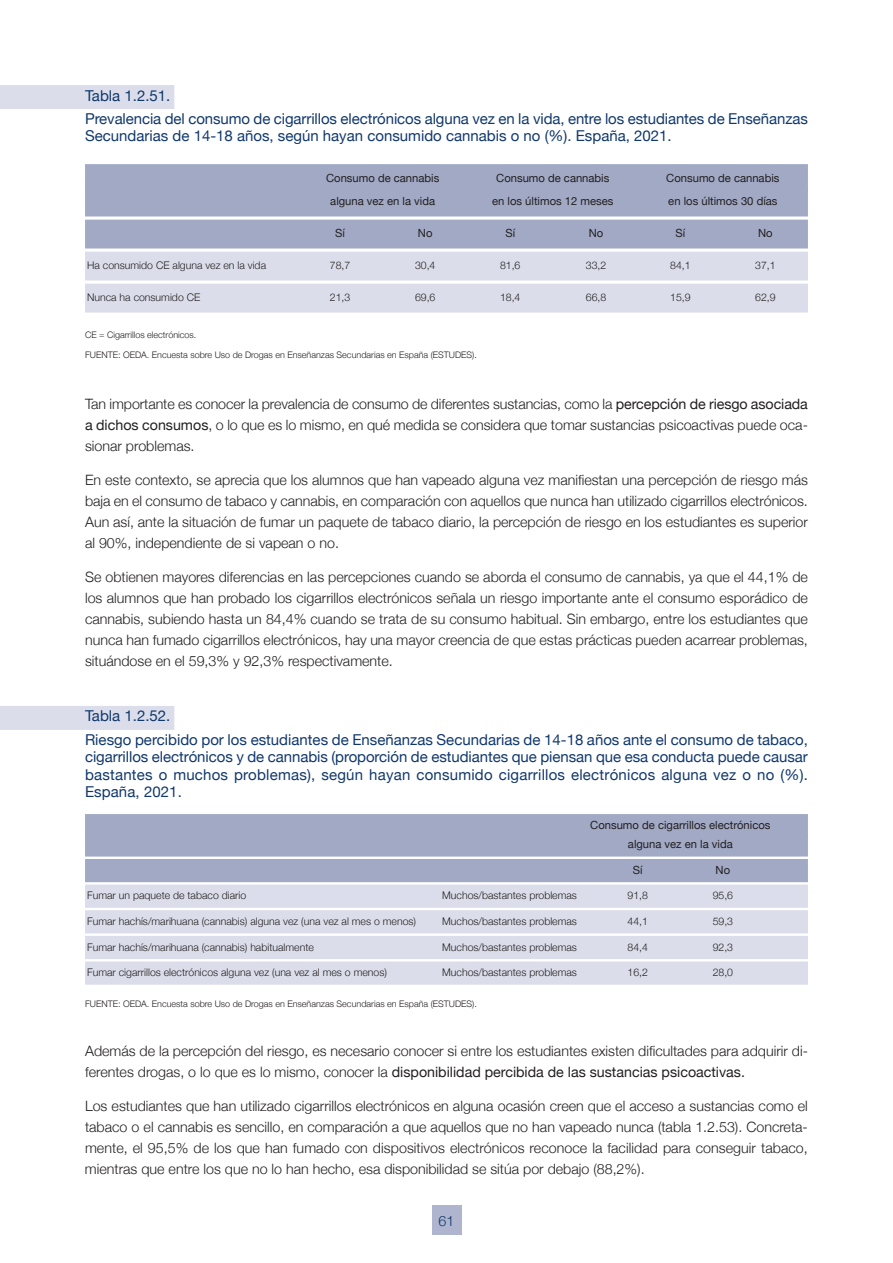
<style>
.page{position:relative;width:893px;height:1263px;background:#fff}
.page>*{position:absolute;margin:0;border:0;box-sizing:border-box;transform-origin:0 0}
.t1{font:15px/23.7px "Helvetica Neue";color:#11386d}
.t2{font:300 14.25px/21px "Helvetica Neue";color:#231f20;text-align:justify}
.t3{font:300 14.25px "Helvetica Neue";color:#11386d}
.t4{font:11.25px/19.2px "Helvetica Neue";color:#231f20;text-align:center}
.t5{font:300 10.5px "Helvetica Neue";color:#231f20}
.t6{font:300 9px/19.8px "Helvetica Neue";color:#231f20}
.s1{font-weight:400}
</style>
<div class="page">
<div style="left:432px;top:1205px;width:29px;height:30px;background:#afb5ce"></div>
<div style="left:0;top:706px;width:174px;height:24px;background:#dbdeea"></div>
<div style="left:85px;top:814px;width:723px;height:23px;background:#a1a9c5"></div>
<div style="left:85px;top:833px;width:723px;height:23px;background:#a1a9c5"></div>
<div style="left:85px;top:859px;width:723px;height:23px;background:#a1a9c5"></div>
<div style="left:85px;top:884px;width:723px;height:24px;background:#dbdeea"></div>
<div style="left:85px;top:910px;width:723px;height:23px;background:#dbdeea"></div>
<div style="left:85px;top:936px;width:723px;height:23px;background:#dbdeea"></div>
<div style="left:85px;top:961px;width:723px;height:24px;background:#dbdeea"></div>
<div style="left:0;top:85px;width:174px;height:24px;background:#dbdeea"></div>
<div style="left:85px;top:164px;width:723px;height:29px;background:#a1a9c5"></div>
<div style="left:85px;top:188px;width:723px;height:28px;background:#a1a9c5"></div>
<div style="left:85px;top:220px;width:723px;height:28px;background:#a1a9c5"></div>
<div style="left:85px;top:252px;width:723px;height:29px;background:#dbdeea"></div>
<div style="left:85px;top:284px;width:723px;height:29px;background:#dbdeea"></div>
<p class="t1" style="left:85px;top:83px;width:724px">Tabla 1.2.51.<br>Prevalencia del consumo de cigarrillos electrónicos alguna vez en la vida, entre los estudiantes de Enseñanzas</p>
<p class="t1" style="left:85px;top:124px;width:588px">Secundarias de 14-18 años, según hayan consumido cannabis o no (%). España, 2021.</p>
<p class="t4" style="left:326px;top:168px;width:115px">Consumo de cannabis</p>
<p class="t4" style="left:496px;top:168px;width:115px">Consumo de cannabis</p>
<p class="t4" style="left:666px;top:168px;width:115px">Consumo de cannabis</p>
<p class="t4" style="left:330px;top:192px;width:106px">alguna vez en la vida</p>
<p class="t4" style="left:492px;top:192px;width:123px">en los últimos 12 meses</p>
<p class="t4" style="left:668px;top:192px;width:111px">en los últimos 30 días</p>
<p class="t4" style="left:335px;top:224px;width:11px">Sí</p>
<p class="t4" style="left:418px;top:224px;width:16px">No</p>
<p class="t4" style="left:505px;top:224px;width:11px">Sí</p>
<p class="t4" style="left:589px;top:224px;width:16px">No</p>
<p class="t4" style="left:675px;top:224px;width:11px">Sí</p>
<p class="t4" style="left:758px;top:224px;width:16px">No</p>
<p class="t5" style="left:87px;top:259px;width:180px">Ha consumido CE alguna vez en la vida</p>
<p class="t5" style="left:330px;top:259px;width:22px">78,7</p>
<p class="t5" style="left:415px;top:259px;width:22px">30,4</p>
<p class="t5" style="left:500px;top:259px;width:22px">81,6</p>
<p class="t5" style="left:586px;top:259px;width:22px">33,2</p>
<p class="t5" style="left:670px;top:259px;width:22px">84,1</p>
<p class="t5" style="left:755px;top:259px;width:22px">37,1</p>
<p class="t5" style="left:87px;top:291px;width:115px">Nunca ha consumido CE</p>
<p class="t5" style="left:330px;top:291px;width:22px">21,3</p>
<p class="t5" style="left:415px;top:291px;width:22px">69,6</p>
<p class="t5" style="left:500px;top:291px;width:22px">18,4</p>
<p class="t5" style="left:586px;top:291px;width:22px">66,8</p>
<p class="t5" style="left:670px;top:291px;width:22px">15,9</p>
<p class="t5" style="left:755px;top:291px;width:22px">62,9</p>
<p class="t6" style="left:85px;top:325px;width:393px">CE = Cigarrillos electrónicos.<br>FUENTE: OEDA. Encuesta sobre Uso de Drogas en Enseñanzas Secundarias en España (ESTUDES).</p>
<p class="t2" style="left:85px;top:393px;width:724px">Tan importante es conocer la prevalencia de consumo de diferentes sustancias, como la <span class="s1">percepción de riesgo asociada a dichos consumos</span>, o lo que es lo mismo, en qué medida se considera que tomar sustancias psicoactivas puede oca&shy;sionar problemas.</p>
<p class="t2" style="left:85px;top:469px;width:724px">En este contexto, se aprecia que los alumnos que han vapeado alguna vez manifiestan una percepción de riesgo más baja en el consumo de tabaco y cannabis, en comparación con aquellos que nunca han utilizado cigarrillos electrónicos.<br>Aun así, ante la situación de fumar un paquete de tabaco diario, la percepción de riesgo en los estudiantes es superior al 90%, independiente de si vapean o no.</p>
<p class="t2" style="left:85px;top:566px;width:724px">Se obtienen mayores diferencias en las percepciones cuando se aborda el consumo de cannabis, ya que el 44,1% de los alumnos que han probado los cigarrillos electrónicos señala un riesgo importante ante el consumo esporádico de cannabis, subiendo hasta un 84,4% cuando se trata de su consumo habitual. Sin embargo, entre los estudiantes que nunca han fumado cigarrillos electrónicos, hay una mayor creencia de que estas prácticas pueden acarrear problemas, situándose en el 59,3% y 92,3% respectivamente.</p>
<p class="t1" style="left:85px;top:704px;width:724px">Tabla 1.2.52.<br>Riesgo percibido por los estudiantes de Enseñanzas Secundarias de 14-18 años ante el consumo de tabaco,</p>
<p class="t1" style="left:85px;top:748px;width:724px;line-height:17.2px;text-align:justify">cigarrillos electrónicos y de cannabis (proporción de estudiantes que piensan que esa conducta puede causar bastantes o muchos problemas), según hayan consumido cigarrillos electrónicos alguna vez o no (%).<br>España, 2021.</p>
<p class="t4" style="left:590px;top:815px;width:182px">Consumo de cigarrillos electrónicos alguna vez en la vida</p>
<p class="t4" style="left:633px;top:860px;width:11px">Sí</p>
<p class="t4" style="left:716px;top:860px;width:16px">No</p>
<p class="t5" style="left:87px;top:889px;width:161px">Fumar un paquete de tabaco diario</p>
<p class="t5" style="left:442px;top:889px;width:136px">Muchos/bastantes problemas</p>
<p class="t5" style="left:628px;top:889px;width:22px">91,8</p>
<p class="t5" style="left:713px;top:889px;width:22px">95,6</p>
<p class="t5" style="left:87px;top:915px;width:330px">Fumar hachís/marihuana (cannabis) alguna vez (una vez al mes o menos)</p>
<p class="t5" style="left:442px;top:915px;width:136px">Muchos/bastantes problemas</p>
<p class="t5" style="left:628px;top:915px;width:22px">44,1</p>
<p class="t5" style="left:713px;top:915px;width:22px">59,3</p>
<p class="t5" style="left:87px;top:940px;width:228px">Fumar hachís/marihuana (cannabis) habitualmente</p>
<p class="t5" style="left:442px;top:940px;width:136px">Muchos/bastantes problemas</p>
<p class="t5" style="left:628px;top:940px;width:22px">84,4</p>
<p class="t5" style="left:713px;top:940px;width:22px">92,3</p>
<p class="t5" style="left:87px;top:966px;width:301px">Fumar cigarrillos electrónicos alguna vez (una vez al mes o menos)</p>
<p class="t5" style="left:442px;top:966px;width:136px">Muchos/bastantes problemas</p>
<p class="t5" style="left:628px;top:966px;width:22px">16,2</p>
<p class="t5" style="left:713px;top:966px;width:22px">28,0</p>
<p class="t6" style="left:85px;top:993px;width:393px">FUENTE: OEDA. Encuesta sobre Uso de Drogas en Enseñanzas Secundarias en España (ESTUDES).</p>
<p class="t2" style="left:85px;top:1040px;width:724px">Además de la percepción del riesgo, es necesario conocer si entre los estudiantes existen dificultades para adquirir di&shy;ferentes drogas, o lo que es lo mismo, conocer la <span class="s1">disponibilidad percibida de las sustancias psicoactivas.</span></p>
<p class="t2" style="left:85px;top:1095px;width:724px">Los estudiantes que han utilizado cigarrillos electrónicos en alguna ocasión creen que el acceso a sustancias como el tabaco o el cannabis es sencillo, en comparación a que aquellos que no han vapeado nunca (tabla 1.2.53). Concreta&shy;mente, el 95,5% de los que han fumado con dispositivos electrónicos reconoce la facilidad para conseguir tabaco, mientras que entre los que no lo han hecho, esa disponibilidad se sitúa por debajo (88,2%).</p>
<p class="t3" style="left:439px;top:1212px;width:17px">61</p>
</div>
